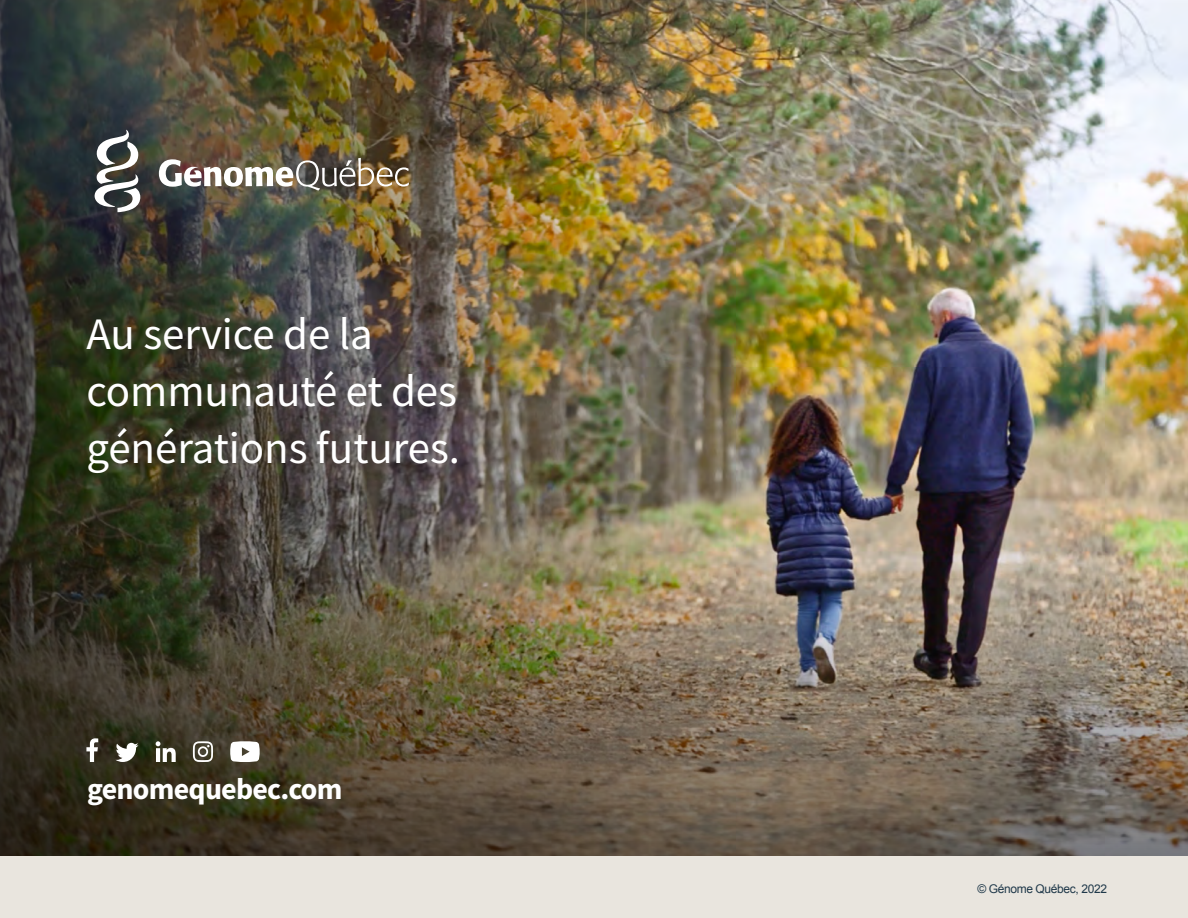
<style>
.page{position:relative;width:1188px;height:918px;background:#fff}
.page>*{position:absolute;margin:0;border:0;box-sizing:border-box;transform-origin:0 0}
.t1{font:45px/57px "Source Sans Pro";color:#fff}
.t2{font:700 30px "Source Sans Pro";letter-spacing:-.025em;color:#fff}
.t3{font:12px "Arial";letter-spacing:-.03em;color:#20394a}
</style>
<div class="page">
<img style="left:806px;top:0;width:382px;height:549px">
<img style="left:0;top:0;width:806px;height:549px">
<img style="left:0;top:549px;width:1188px;height:307px">
<div style="left:0;top:856px;width:1188px;height:62px;background:#e9e5de"></div>
<svg style="left:94px;top:130px;width:46px;height:82px"></svg>
<img style="left:159px;top:158px;width:250px;height:33px">
<svg style="left:156px;top:741px;width:20px;height:21px"></svg>
<svg style="left:115px;top:743px;width:23px;height:19px"></svg>
<svg style="left:193px;top:741px;width:20px;height:21px"></svg>
<svg style="left:86px;top:738px;width:12px;height:24px"></svg>
<svg style="left:230px;top:741px;width:30px;height:21px"></svg>
<p class="t1" style="left:86px;top:305px;width:375px">Au service de la communauté et des générations futures.</p>
<p class="t2" style="left:87px;top:768px;width:257px">genomequebec.com</p>
<p class="t3" style="left:977px;top:881px;width:131px">© Génome Québec, 2022</p>
</div>
